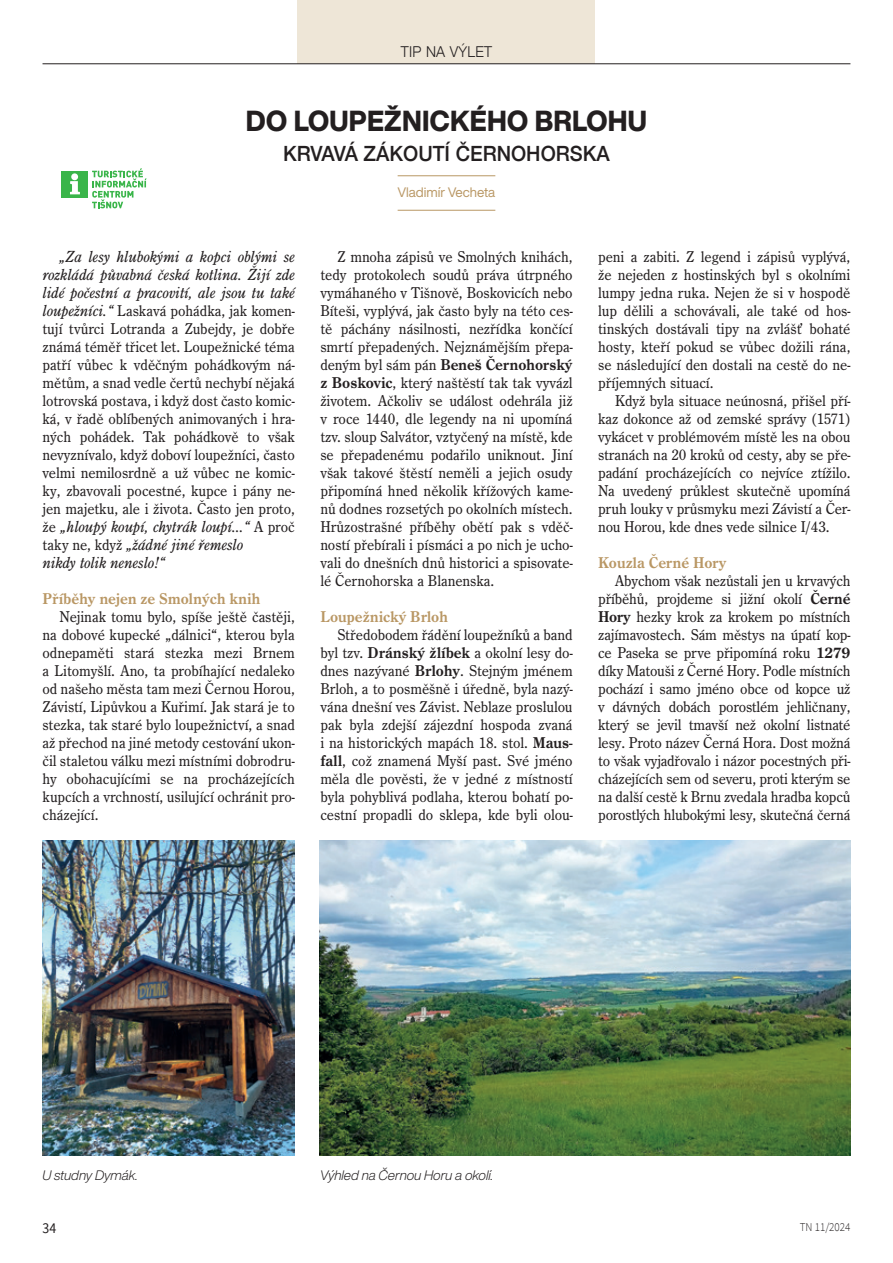
<style>
.page{position:relative;width:893px;height:1263px;background:#fff}
.page>*{position:absolute;margin:0;border:0;box-sizing:border-box;transform-origin:0 0}
.nadpis1{font:800 28.5px "Helvetica Now Display";letter-spacing:.01em;color:#231f20;scale:.95 1}
.nadpis2{font:500 21px "Helvetica Neue";color:#231f20;scale:.95 1}
.text_normal_TN{font:italic 16.65px/18px "Century Old Style Pro";color:#231f20;text-align:justify;scale:.95 1}
.text_normal_TN-2{font:16.2px/18px "Century Old Style Pro";letter-spacing:-.005em;color:#231f20;text-align:justify;scale:.95 1}
.nadpis4{font:700 16.2px "Century Old Style Pro";color:#b99764;scale:.95 1}
.hlavička_rubrika{font:300 15px "Helvetica Neue";letter-spacing:.02em;color:#231f20;scale:.95 1}
.t1{font:15px "Source Sans Pro";color:#231f20;scale:.92 1}
.popis_fotek{font:italic 300 13.5px "Helvetica Now Display";color:#231f20}
.autor_textu{font:13.5px "Helvetica Now Display";color:#b99764}
.t2{font:300 12px "Source Sans Pro";color:#231f20;scale:.92 1}
.s1{font-style:italic;font-size:16.65px}
.s2{font-style:normal;font-size:16.2px}
.s3{font-weight:700}
</style>
<div class="page">
<div style="left:298px;top:0;width:297px;height:64px;background:#eee6d7"></div>
<hr style="left:43px;top:64px;width:807px;height:1px;background:#231f20">
<hr style="left:398px;top:175px;width:97px;height:1px;background:#b99764">
<hr style="left:398px;top:210px;width:97px;height:1px;background:#b99764">
<div style="left:62px;top:171px;width:26px;height:26px;background:#3ab54a"></div>
<svg style="left:92px;top:168px;width:55px;height:40px"></svg>
<svg style="left:70px;top:181px;width:10px;height:13px"></svg>
<div style="left:71px;top:173px;width:7px;height:7px;background:#fff;border-radius:50%"></div>
<img style="left:43px;top:841px;width:252px;height:314px">
<img style="left:320px;top:841px;width:530px;height:314px">
<p class="hlavička_rubrika" style="left:401px;top:40px;width:98px">TIP NA VÝLET</p>
<p class="nadpis1" style="left:246px;top:101px;width:424px">DO LOUPEŽNICKÉHO BRLOHU</p>
<p class="nadpis2" style="left:283px;top:137px;width:345px">KRVAVÁ ZÁKOUTÍ ČERNOHORSKA</p>
<p class="autor_textu" style="left:398px;top:183px;width:99px">Vladimír Vecheta</p>
<p class="text_normal_TN" style="left:43px;top:248px;width:267px;text-indent:17px">„Za lesy hlubokými a kopci oblými se rozkládá půvabná česká kotlina. Žijí zde lidé počestní a pracovití, ale jsou tu také</p>
<p class="text_normal_TN-2" style="left:43px;top:302px;width:267px"><span class="s1">loupežníci.“</span> Laskavá pohádka, jak komen&shy;tují tvůrci Lotranda a Zubejdy, je dobře známá téměř třicet let. Loupežnické téma patří vůbec k vděčným pohádkovým ná&shy;mětům, a snad vedle čertů nechybí nějaká lotrovská postava, i když dost často komic&shy;ká, v řadě oblíbených animovaných i hra&shy;ných pohádek. Tak pohádkově to však nevyznívalo, když doboví loupežníci, často velmi nemilosrdně a už vůbec ne komic&shy;ky, zbavovali pocestné, kupce i pány ne&shy;jen majetku, ale i života. Často jen proto,</p>
<p class="text_normal_TN" style="left:43px;top:518px;width:267px"><span class="s2">že</span> „hloupý koupí, chytrák loupí…“ <span class="s2">A proč taky ne, když</span> „žádné jiné řemeslo</p>
<p class="text_normal_TN" style="left:43px;top:554px;width:130px">nikdy tolik neneslo!“</p>
<p class="nadpis4" style="left:43px;top:589px;width:231px">Příběhy nejen ze Smolných knih</p>
<p class="text_normal_TN-2" style="left:43px;top:608px;width:267px;text-indent:17px">Nejinak tomu bylo, spíše ještě častěji, na dobové kupecké „dálnici“, kterou byla odnepaměti stará stezka mezi Brnem a Litomyšlí. Ano, ta probíhající nedaleko od našeho města tam mezi Černou Horou, Závistí, Lipůvkou a Kuřimí. Jak stará je to stezka, tak staré bylo loupežnictví, a snad až přechod na jiné metody cestování ukon&shy;čil staletou válku mezi místními dobrodru&shy;hy obohacujícími se na procházejících kupcích a vrchností, usilující ochránit pro&shy;cházející.</p>
<p class="text_normal_TN-2" style="left:320px;top:248px;width:267px;text-indent:17px">Z mnoha zápisů ve Smolných knihách, tedy protokolech soudů práva útrpného vymáhaného v Tišnově, Boskovicích nebo Bíteši, vyplývá, jak často byly na této ces&shy;tě páchány násilnosti, nezřídka končící smrtí přepadených. Nejznámějším přepa&shy;deným byl sám pán <span class="s3">Beneš Černohorský z Boskovic</span>, který naštěstí tak tak vyvázl životem. Ačkoliv se událost odehrála již v roce 1440, dle legendy na ni upomíná tzv. sloup Salvátor, vztyčený na místě, kde se přepadenému podařilo uniknout. Jiní však takové štěstí neměli a jejich osudy připomíná hned několik křížových kame&shy;nů dodnes rozsetých po okolních místech.<br>Hrůzostrašné příběhy obětí pak s vděč&shy;ností přebírali i písmáci a po nich je ucho&shy;vali do dnešních dnů historici a spisovate&shy;lé Černohorska a Blanenska.</p>
<p class="nadpis4" style="left:320px;top:607px;width:136px">Loupežnický Brloh</p>
<p class="text_normal_TN-2" style="left:320px;top:626px;width:267px;text-indent:17px">Středobodem řádění loupežníků a band byl tzv. <span class="s3">Dránský žlíbek</span> a okolní lesy do&shy;dnes nazývané <span class="s3">Brlohy</span>. Stejným jménem Brloh, a to posměšně i úředně, byla nazý&shy;vána dnešní ves Závist. Neblaze proslulou pak byla zdejší zájezdní hospoda zvaná i na historických mapách 18. stol. <span class="s3">Maus&shy;fall</span>, což znamená Myší past. Své jméno měla dle pověsti, že v jedné z místností byla pohyblivá podlaha, kterou bohatí po&shy;cestní propadli do sklepa, kde byli olou-</p>
<p class="text_normal_TN-2" style="left:598px;top:248px;width:267px">peni a zabiti. Z legend i zápisů vyplývá, že nejeden z hostinských byl s okolními lumpy jedna ruka. Nejen že si v hospodě lup dělili a schovávali, ale také od hos&shy;tinských dostávali tipy na zvlášt’ bohaté hosty, kteří pokud se vůbec dožili rána, se následující den dostali na cestě do ne&shy;příjemných situací.</p>
<p class="text_normal_TN-2" style="left:598px;top:392px;width:267px;text-indent:17px">Když byla situace neúnosná, přišel pří&shy;kaz dokonce až od zemské správy (1571) vykácet v problémovém místě les na obou stranách na 20 kroků od cesty, aby se pře&shy;padání procházejících co nejvíce ztížilo.<br>Na uvedený průklest skutečně upomíná pruh louky v průsmyku mezi Závistí a Čer&shy;nou Horou, kde dnes vede silnice I/43.</p>
<p class="nadpis4" style="left:598px;top:553px;width:136px">Kouzla Černé Hory</p>
<p class="text_normal_TN-2" style="left:598px;top:572px;width:267px;text-indent:17px">Abychom však nezůstali jen u krvavých příběhů, projdeme si jižní okolí <span class="s3">Černé Hory</span> hezky krok za krokem po místních zajímavostech. Sám městys na úpatí kop&shy;ce Paseka se prve připomíná roku <span class="s3">1279 </span>díky Matouši z Černé Hory. Podle místních pochází i samo jméno obce od kopce už v dávných dobách porostlém jehličnany, který se jevil tmavší než okolní listnaté lesy. Proto název Černá Hora. Dost možná to však vyjadřovalo i názor pocestných při&shy;cházejících sem od severu, proti kterým se na další cestě k Brnu zvedala hradba kopců porostlých hlubokými lesy, skutečná černá</p>
<p class="popis_fotek" style="left:43px;top:1166px;width:97px">U studny Dymák.</p>
<p class="popis_fotek" style="left:320px;top:1166px;width:175px">Výhled na Černou Horu a okolí.</p>
<p class="t1" style="left:43px;top:1219px;width:16px">34</p>
<p class="t2" style="left:800px;top:1220px;width:57px">TN 11/2024</p>
</div>
